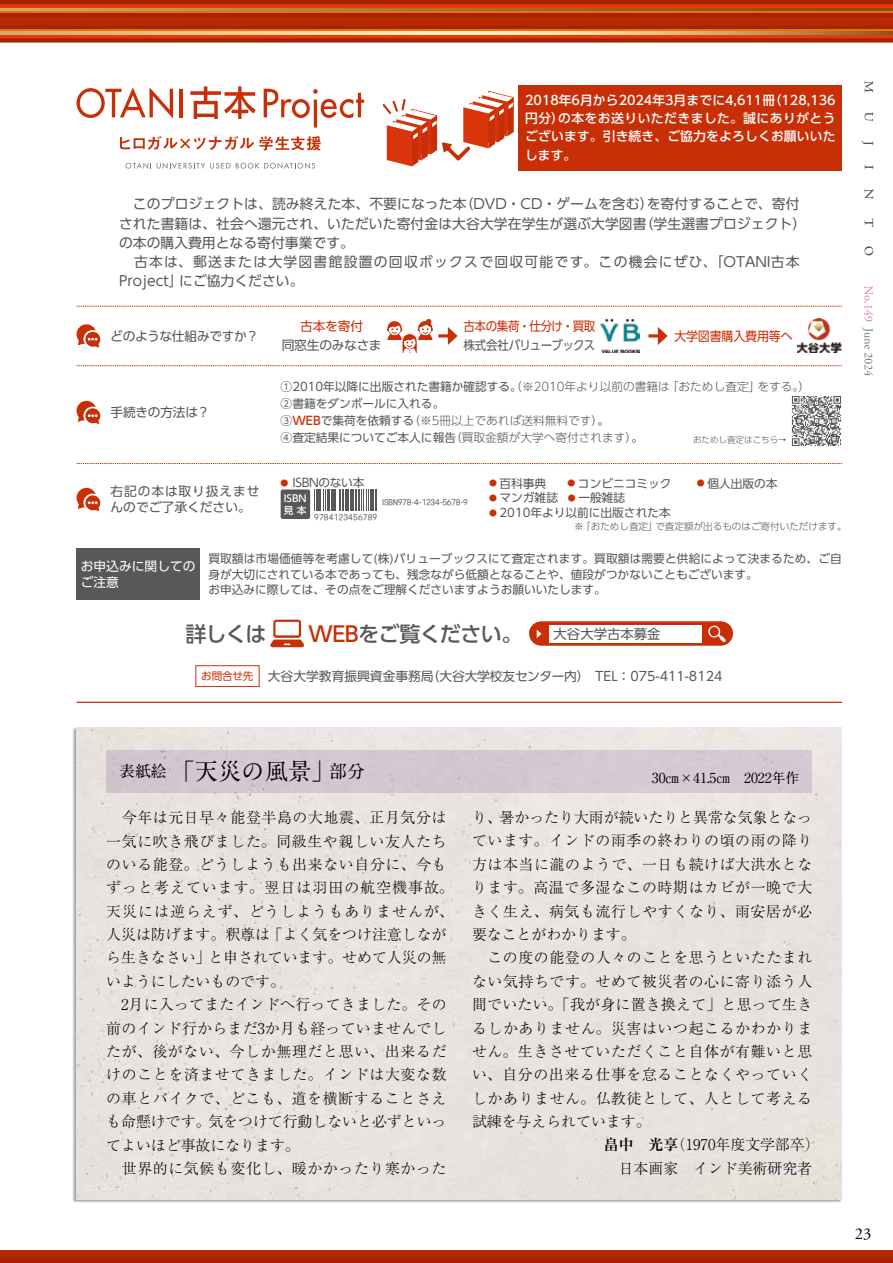
<style>
.page{position:relative;width:893px;height:1263px;background:#fff}
.page>*{position:absolute;margin:0;border:0;box-sizing:border-box;transform-origin:0 0}
.t1{font:700 23.4px "A1 Mincho Std";color:#000}
.t2{font:500 21px "UD Shin Go Pr 6 N";letter-spacing:-.035em;color:#595757}
.t3{font:16.5px "Adobe Garamond Pro";color:#000}
.t4{font:300 14.85px/23.4px "Ryumin Pr 6 N";letter-spacing:.045em;color:#000}
.t5{font:300 14.85px "Ryumin Pr 6 N";color:#000}
.t6{font:300 14.85px "Ryumin Pr 6 N";letter-spacing:.02em;color:#000}
.t7{font:13.8px/19.2px "UD Shin Go Pr 6 N";letter-spacing:.005em;color:#595757}
.t8{font:700 13.8px "A1 Mincho Std";color:#000}
.t9{font:13.35px "UD Shin Go Pr 6 N";color:#595757}
.t10{font:500 12.75px/18.1px "UD Shin Go Pr 6 N";letter-spacing:.015em;color:#fff;text-align:justify}
.t11{font:12.75px "UD Shin Go Pr 6 N";letter-spacing:-.01em;color:#595757}
.t12{font:12.75px/15.9px "UD Shin Go Pr 6 N";letter-spacing:.065em;color:#595757}
.t13{font:12.75px "UD Shin Go Pr 6 N";letter-spacing:-.02em;color:#c92f07;scale:.9 1}
.t14{font:12.75px/15.9px "UD Shin Go Pr 6 N";color:#fff}
.t15{font:12.75px "UD Shin Go Pr 6 N";letter-spacing:-.05em;color:#595757;scale:.9 1}
.t16{font:12.75px "UD Shin Go Pr 6 N";letter-spacing:-.02em;color:#c92f07;scale:.94 1}
.t17{font:12.75px "UD Shin Go Pr 6 N";letter-spacing:-.02em;color:#c92f07}
.t18{font:11.7px/17px "UD Shin Go Pr 6 N";color:#595757}
.t19{font:11.7px "UD Shin Go Pr 6 N";letter-spacing:-.025em;color:#595757}
.t20{font:10.65px "UD Shin Go Pr 6 N";letter-spacing:-.02em;color:#c92f07}
.t21{font:300 9.6px "UD Shin Go Pr 6 N";color:#595757}
.t22{font:500 9.6px/11.7px "UD Shin Go Pr 6 N";color:#fff}
.t23{font:300 8.55px "UD Shin Go Pr 6 N";color:#595757}
.t24{font:8.4px "Porsche Next JPTP";letter-spacing:-.04em;color:#595757}
.t25{font:8.4px "Porsche Next JPTP";letter-spacing:.015em;color:#595757}
.s1{font-weight:300}
.s2{font-weight:500;color:#c92f07}
.s3{font-size:7.95px;color:#c92f07}
.s4{font-size:12.6px}
.s5{color:#c92f07}
.s6{font-size:15.9px}
.s7{font-size:18px}
.s8{font-weight:700}
</style>
<div class="page">
<div style="left:0;top:4px;width:893px;height:5px;background:#e8380d"></div>
<hr style="left:0;top:17px;width:893px;height:4px;background:#b82a01">
<hr style="left:0;top:13px;width:893px;height:4px;background:#a52300">
<hr style="left:0;top:0;width:893px;height:4px;background:#a52300">
<hr style="left:0;top:11px;width:893px;height:2px;background:#ed7100">
<svg style="left:0;top:9px;width:893px;height:2px;background:#a97337"></svg>
<svg style="left:0;top:34px;width:893px;height:4px;background:#e65a2a"></svg>
<div style="left:0;top:21px;width:893px;height:5px;background:#b82a01"></div>
<svg style="left:0;top:26px;width:893px;height:4px;background:#b73600"></svg>
<div style="left:0;top:38px;width:893px;height:5px;background:#a52300"></div>
<hr style="left:0;top:30px;width:893px;height:2px;background:#ed7100">
<svg style="left:0;top:32px;width:893px;height:2px;background:#e0c184"></svg>
<svg style="left:865px;top:81px;width:8px;height:11px"></svg>
<svg style="left:864px;top:112px;width:9px;height:9px"></svg>
<svg style="left:862px;top:141px;width:11px;height:4px"></svg>
<svg style="left:865px;top:165px;width:8px;height:4px"></svg>
<svg style="left:864px;top:189px;width:9px;height:10px"></svg>
<svg style="left:864px;top:218px;width:9px;height:9px"></svg>
<svg style="left:864px;top:246px;width:9px;height:9px"></svg>
<div style="left:0;top:1250px;width:893px;height:13px;background:#af2600"></div>
<svg style="left:864px;top:286px;width:9px;height:35px"></svg>
<svg style="left:862px;top:327px;width:11px;height:49px"></svg>
<div style="left:77px;top:549px;width:123px;height:51px;background:#595757"></div>
<svg style="left:120px;top:136px;width:134px;height:14px"></svg>
<svg style="left:260px;top:136px;width:61px;height:15px"></svg>
<svg style="left:77px;top:87px;width:96px;height:32px"></svg>
<hr style="left:179px;top:89px;width:4px;height:28px;background:#c92f07">
<svg style="left:190px;top:86px;width:66px;height:33px"></svg>
<hr style="left:314px;top:100px;width:3px;height:28px;background:#c92f07">
<svg style="left:264px;top:89px;width:100px;height:29px"></svg>
<svg style="left:126px;top:163px;width:25px;height:6px"></svg>
<svg style="left:157px;top:163px;width:73px;height:6px"></svg>
<svg style="left:236px;top:163px;width:79px;height:6px"></svg>
<svg style="left:382px;top:91px;width:132px;height:75px"></svg>
<div style="left:519px;top:85px;width:323px;height:85px;background:#c92f07"></div>
<svg style="left:77px;top:324px;width:23px;height:24px"></svg>
<svg style="left:77px;top:401px;width:23px;height:23px"></svg>
<svg style="left:77px;top:488px;width:23px;height:23px"></svg>
<svg style="left:387px;top:319px;width:46px;height:34px"></svg>
<img style="left:600px;top:319px;width:39px;height:34px">
<img style="left:797px;top:319px;width:45px;height:34px">
<svg style="left:438px;top:334px;width:10px;height:4px"></svg>
<svg style="left:448px;top:327px;width:10px;height:18px"></svg>
<svg style="left:648px;top:334px;width:10px;height:4px"></svg>
<svg style="left:658px;top:327px;width:10px;height:18px"></svg>
<svg style="left:314px;top:489px;width:55px;height:22px"></svg>
<hr style="left:370px;top:489px;width:2px;height:22px;background:#595757">
<hr style="left:372px;top:489px;width:2px;height:22px;background:#595757">
<svg style="left:375px;top:489px;width:2px;height:22px"></svg>
<div style="left:281px;top:489px;width:29px;height:30px;background:#595757;border-radius:2px"></div>
<svg style="left:270px;top:620px;width:34px;height:27px"></svg>
<div style="left:529px;top:621px;width:204px;height:25px;background:linear-gradient(to right,#c92e05,#ca320a);border-radius:12px"></div>
<svg style="left:529px;top:621px;width:204px;height:21px;background:#d04b29"></svg>
<div style="left:549px;top:625px;width:153px;height:17px;background:#fff"></div>
<div style="left:196px;top:665px;width:63px;height:22px;border:1px solid #c92f07"></div>
<svg style="left:77px;top:306px;width:765px;height:1px"></svg>
<svg style="left:77px;top:365px;width:765px;height:1px"></svg>
<svg style="left:77px;top:463px;width:765px;height:1px"></svg>
<hr style="left:77px;top:702px;width:765px;height:1px;background:#c92f07">
<img style="left:791px;top:396px;width:51px;height:50px">
<div style="left:77px;top:727px;width:765px;height:472px;background:#e8e3e0"></div>
<div style="left:106px;top:750px;width:706px;height:43px;background:#d5c8d2"></div>
<p class="t10" style="left:525px;top:91px;width:312px">2018年6月から2024年3月までに4,611冊（128,136円分）の本をお送りいただきました。誠にありがとうございます。引き続き、ご協力をよろしくお願いいたします。</p>
<p class="t7" style="left:119px;top:194px;width:689px">　このプロジェクトは、読み終えた本、不要になった本（DVD・CD・ゲームを含む）を寄付することで、寄付された書籍は、社会へ還元され、いただいた寄付金は大谷大学在学生が選ぶ大学図書（学生選書プロジェクト）の本の購入費用となる寄付事業です。<br>　古本は、郵送または大学図書館設置の回収ボックスで回収可能です。この機会にぜひ、「OTANI古本Project」にご協力ください。</p>
<p class="t11" style="left:110px;top:326px;width:150px">どのような仕組みですか？</p>
<p class="t11" style="left:110px;top:402px;width:101px">手続きの方法は？</p>
<p class="t12" style="left:111px;top:483px;width:150px">右記の本は取り扱えませんのでご了承ください。</p>
<p class="t17" style="left:300px;top:316px;width:65px">古本を寄付</p>
<p class="t13" style="left:463px;top:316px;width:148px">古本の集荷・仕分け・買取</p>
<p class="t11" style="left:282px;top:335px;width:102px">同窓生のみなさま</p>
<p class="t15" style="left:464px;top:335px;width:148px">株式会社バリューブックス</p>
<p class="t16" style="left:674px;top:326px;width:127px">大学図書購入費用等へ</p>
<p class="t18" style="left:281px;top:378px;width:531px">①2010年以降に出版された書籍か確認する。<span class="s1">（※2010年より以前の書籍は「おためし査定」をする。）</span>②書籍をダンボールに入れる。<br>③<span class="s2">WEB</span>で集荷を依頼する<span class="s1">（※5冊以上であれば送料無料です）</span>。<br>④査定結果についてご本人に報告<span class="s1">（買取金額が大学へ寄付されます）</span>。</p>
<p class="t23" style="left:693px;top:433px;width:95px">おためし査定はこちら→</p>
<p class="t19" style="left:281px;top:473px;width:85px"><span class="s3">●</span> ISBNのない本</p>
<p class="t18" style="left:489px;top:474px;width:302px"><span class="s3">●</span> 百科事典 <span class="s4">　</span> <span class="s3">●</span> コンビニコミック<span class="s4">　　</span><span class="s3">●</span> 個人出版の本　</p>
<p class="t18" style="left:489px;top:489px;width:138px"><span class="s3">●</span> マンガ雑誌 <span class="s3">●</span> 一般雑誌</p>
<p class="t18" style="left:489px;top:504px;width:183px"><span class="s3">●</span> 2010年より以前に出版された本</p>
<p class="t21" style="left:574px;top:518px;width:274px">※「おためし査定」で査定額が出るものはご寄付いただけます。</p>
<p class="t22" style="left:284px;top:492px;width:24px">ISBN見 本</p>
<p class="t24" style="left:382px;top:495px;width:87px">ISBN978-4-1234-5678-9</p>
<p class="t25" style="left:314px;top:510px;width:65px">9784123456789</p>
<p class="t14" style="left:81px;top:558px;width:116px">お申込みに関してのご注意</p>
<p class="t18" style="left:208px;top:550px;width:635px;line-height:15.9px">買取額は市場価値等を考慮して(株)バリューブックスにて査定されます。買取額は需要と供給によって決まるため、ご自身が大切にされている本であっても、残念ながら低額となることや、値段がつかないこともございます。<br>お申込みに際しては、その点をご理解くださいますようお願いいたします。</p>
<h2 class="t2" style="left:185px;top:617px;width:83px">詳しくは</h2>
<h2 class="t2" style="left:308px;top:617px;width:215px"><span class="s5">WEB</span>をご覧ください。</h2>
<p class="t9" style="left:554px;top:623px;width:109px">大谷大学古本募金</p>
<p class="t20" style="left:201px;top:667px;width:54px">お問合せ先</p>
<p class="t11" style="left:268px;top:666px;width:456px">大谷大学教育振興資金事務局（大谷大学校友センター内）　TEL：075-411-8124</p>
<h1 class="t1" style="left:119px;top:752px;width:248px"><span class="s6">表紙絵　</span>「天災の風景」<span class="s7">部分</span></h1>
<p class="t8" style="left:652px;top:766px;width:149px">30㎝×41.5㎝　2022年作</p>
<p class="t4" style="left:106px;top:805px;width:349px">　今年は元日早々能登半島の大地震、正月気分は一気に吹き飛びました。同級生や親しい友人たちのいる能登。どうしようも出来ない自分に、今もずっと考えています。翌日は羽田の航空機事故。天災には逆らえず、どうしようもありませんが、人災は防げます。釈尊は「よく気をつけ注意しながら生きなさい」と申されています。せめて人災の無いようにしたいものです。<br>　2月に入ってまたインドへ行ってきました。その前のインド行からまだ3か月も経っていませんでしたが、後がない、今しか無理だと思い、出来るだけのことを済ませてきました。インドは大変な数の車とバイクで、どこも、道を横断することさえも命懸けです。気をつけて行動しないと必ずといってよいほど事故になります。<br>　世界的に気候も変化し、暖かかったり寒かった</p>
<p class="t5" style="left:472px;top:806px;width:342px">り、暑かったり大雨が続いたりと異常な気象となっ</p>
<p class="t4" style="left:472px;top:828px;width:342px">ています。インドの雨季の終わりの頃の雨の降り</p>
<p class="t4" style="left:472px;top:852px;width:342px">方は本当に瀧のようで、一日も続けば大洪水とな</p>
<p class="t4" style="left:472px;top:875px;width:342px">ります。高温で多湿なこの時期はカビが一晩で大</p>
<p class="t4" style="left:472px;top:898px;width:342px">きく生え、病気も流行しやすくなり、雨安居が必</p>
<p class="t5" style="left:472px;top:923px;width:165px">要なことがわかります。</p>
<p class="t4" style="left:472px;top:945px;width:342px">　この度の能登の人々のことを思うといたたまれ</p>
<p class="t4" style="left:472px;top:969px;width:342px">ない気持ちです。せめて被災者の心に寄り添う人</p>
<p class="t6" style="left:472px;top:993px;width:342px">間でいたい。「我が身に置き換えて」と思って生き</p>
<p class="t4" style="left:472px;top:1015px;width:342px">るしかありません。災害はいつ起こるかわかりま</p>
<p class="t4" style="left:472px;top:1039px;width:342px">せん。生きさせていただくこと自体が有難いと思</p>
<p class="t4" style="left:472px;top:1062px;width:342px">い、自分の出来る仕事を怠ることなくやっていく</p>
<p class="t4" style="left:472px;top:1085px;width:342px">しかありません。仏教徒として、人として考える</p>
<p class="t5" style="left:472px;top:1110px;width:180px">試練を与えられています。</p>
<p class="t5" style="left:604px;top:1133px;width:217px"><span class="s8">畠中　光享</span>（1970年度文学部卒）</p>
<p class="t5" style="left:619px;top:1156px;width:195px">日本画家　インド美術研究者</p>
<p class="t3" style="left:855px;top:1223px;width:18px">23</p>
</div>
